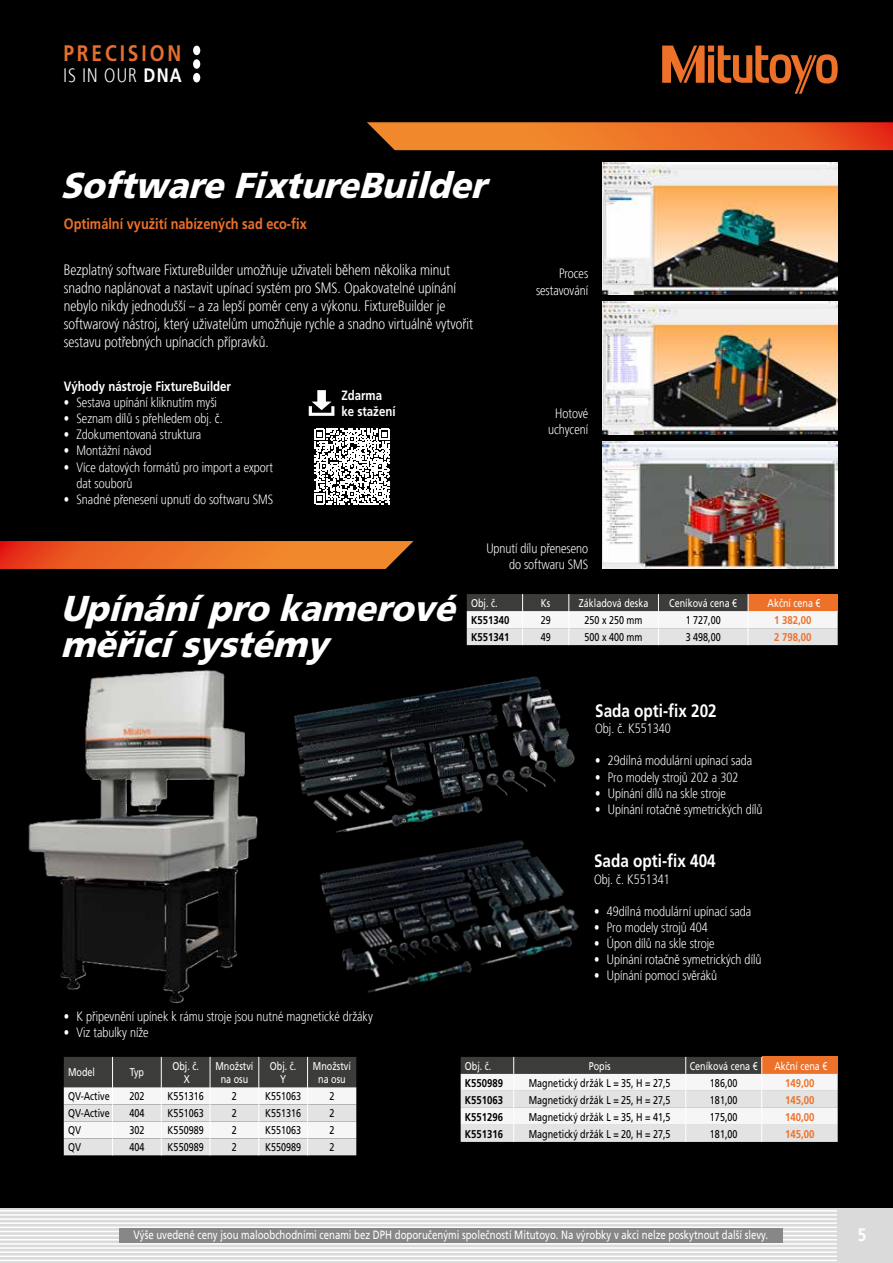
<style>
.page{position:relative;width:893px;height:1263px;background:#fff}
.page>*{position:absolute;margin:0;border:0;box-sizing:border-box;transform-origin:0 0}
.t1{font:italic 900 36px/36px "Mitutoyo Frutiger";color:#fff}
.t2{font:700 22.5px "Mitutoyo Frutiger";letter-spacing:.13em;color:#e46f2e}
.t3{font:300 19.5px "Mitutoyo Frutiger";letter-spacing:.06em;color:#fff}
.t4{font:700 18px "Mitutoyo Frutiger";color:#fff}
.t5{font:300 15px/18px "Mitutoyo Frutiger";color:#fff}
.t6{font:700 15px "Mitutoyo Frutiger";color:#ee712a}
.t7{font:300 13.5px/16.2px "Mitutoyo Frutiger";color:#fff;text-align:right}
.t8{font:700 13.5px/16.2px "Mitutoyo Frutiger";color:#fff}
.t9{font:12px "Mitutoyo Frutiger";color:#fff}
.t10{font:11.25px "Mitutoyo Frutiger";color:#000}
.t11{font:11.25px/13.5px "Mitutoyo Frutiger";color:#fff;text-align:center}
.t12{font:700 11.25px "Mitutoyo Frutiger";color:#000}
.t13{font:700 11.25px "Mitutoyo Frutiger";color:#ee712a}
.s1{font-weight:700}
</style>
<div class="page">
<div style="left:0;top:1208px;width:838px;height:55px;background:#dadada"></div>
<hr style="left:0;top:1210px;width:838px;height:1px;background:#fff">
<hr style="left:0;top:1214px;width:838px;height:2px;background:#fff">
<hr style="left:0;top:1218px;width:838px;height:2px;background:#fff">
<hr style="left:0;top:1222px;width:838px;height:2px;background:#fff">
<hr style="left:0;top:1226px;width:838px;height:2px;background:#fff">
<hr style="left:0;top:1231px;width:838px;height:1px;background:#fff">
<hr style="left:0;top:1235px;width:838px;height:1px;background:#fff">
<hr style="left:0;top:1239px;width:838px;height:1px;background:#fff">
<hr style="left:0;top:1243px;width:838px;height:1px;background:#fff">
<hr style="left:0;top:1247px;width:838px;height:2px;background:#fff">
<hr style="left:0;top:1251px;width:838px;height:2px;background:#fff">
<hr style="left:0;top:1255px;width:838px;height:2px;background:#fff">
<hr style="left:0;top:1260px;width:838px;height:1px;background:#fff">
<div style="left:838px;top:1208px;width:55px;height:55px;background:#dadada"></div>
<div style="left:0;top:0;width:893px;height:1208px;background:#000"></div>
<svg style="left:662px;top:46px;width:176px;height:48px"></svg>
<div style="left:193px;top:46px;width:7px;height:9px;background:#fff;border-radius:50%"></div>
<div style="left:193px;top:59px;width:7px;height:10px;background:#fff;border-radius:50%"></div>
<div style="left:193px;top:73px;width:7px;height:9px;background:#fff;border-radius:50%"></div>
<svg style="left:314px;top:429px;width:76px;height:75px"></svg>
<svg style="left:367px;top:122px;width:526px;height:28px;background:#e56b24"></svg>
<svg style="left:0;top:541px;width:414px;height:28px;background:#e46a24"></svg>
<img style="left:602px;top:162px;width:236px;height:133px">
<img style="left:602px;top:302px;width:236px;height:132px">
<img style="left:642px;top:441px;width:196px;height:128px">
<img style="left:602px;top:441px;width:40px;height:128px">
<img style="left:322px;top:676px;width:253px;height:128px">
<img style="left:322px;top:804px;width:257px;height:189px">
<svg style="left:64px;top:1057px;width:292px;height:98px;background:#b5b5b4"></svg>
<hr style="left:112px;top:1057px;width:1px;height:30px;background:#fff">
<hr style="left:161px;top:1057px;width:1px;height:30px;background:#fff">
<hr style="left:259px;top:1057px;width:1px;height:30px;background:#fff">
<svg style="left:461px;top:1057px;width:377px;height:85px;background:#cfcac7"></svg>
<img style="left:28px;top:670px;width:294px;height:334px">
<svg style="left:467px;top:594px;width:371px;height:51px;background:#bfb5af"></svg>
<svg style="left:309px;top:390px;width:25px;height:26px"></svg>
<div style="left:119px;top:1229px;width:663px;height:14px;background:#878787"></div>
<h2 class="t2" style="left:63px;top:40px;width:119px">PRECISION</h2>
<h3 class="t3" style="left:63px;top:64px;width:120px">IS IN OUR <span class="s1">DNA</span></h3>
<h1 class="t1" style="left:60px;top:167px;width:439px">SoftwareFixtureBuilder</h1>
<p class="t6" style="left:64px;top:214px;width:244px">Optimální využití nabízených sad eco-fix</p>
<p class="t5" style="left:64px;top:261px;width:411px">Bezplatný software FixtureBuilder umožňuje uživateli během několika minut snadno naplánovat a nastavit upínací systém pro SMS. Opakovatelné upínání nebylo nikdy jednodušší – a za lepší poměr ceny a výkonu. FixtureBuilder je softwarový nástroj, který uživatelům umožňuje rychle a snadno virtuálně vytvořit sestavu potřebných upínacích přípravků.</p>
<p class="t8" style="left:64px;top:378px;width:169px">Výhody nástroje FixtureBuilder</p>
<p class="t7" style="left:64px;top:394px;width:155px">• Sestava upínání kliknutím myši</p>
<p class="t7" style="left:64px;top:410px;width:160px">• Seznam dílů s přehledem obj. č.</p>
<p class="t7" style="left:64px;top:427px;width:139px">• Zdokumentovaná struktura</p>
<p class="t7" style="left:64px;top:443px;width:89px">• Montážní návod</p>
<p class="t7" style="left:77px;top:459px;width:198px;text-align:left;text-indent:-13px">• Více datových formátů pro import a export dat souborů</p>
<p class="t7" style="left:64px;top:491px;width:211px">• Snadné přenesení upnutí do softwaru SMS</p>
<p class="t8" style="left:341px;top:387px;width:56px">Zdarma ke stažení</p>
<p class="t7" style="left:536px;top:266px;width:54px">Proces sestavování</p>
<p class="t7" style="left:548px;top:405px;width:42px;text-align:center">Hotové uchycení</p>
<p class="t7" style="left:486px;top:540px;width:103px">Upnutí dílu přeneseno do softwaru SMS</p>
<h1 class="t1" style="left:60px;top:590px;width:407px">Upínánípro kamerové měřicísystémy</h1>
<p class="t11" style="left:471px;top:596px;width:28px">Obj. č.</p>
<p class="t11" style="left:541px;top:596px;width:11px">Ks</p>
<p class="t11" style="left:579px;top:596px;width:71px">Základová deska</p>
<p class="t11" style="left:669px;top:596px;width:70px">Ceníková cena €</p>
<p class="t11" style="left:768px;top:596px;width:55px">Akční cena €</p>
<p class="t12" style="left:471px;top:613px;width:40px">K551340</p>
<p class="t10" style="left:541px;top:613px;width:12px">29</p>
<p class="t10" style="left:585px;top:613px;width:60px">250 x 250 mm</p>
<p class="t10" style="left:686px;top:613px;width:37px">1 727,00</p>
<p class="t13" style="left:774px;top:613px;width:39px">1 382,00</p>
<p class="t12" style="left:471px;top:630px;width:40px">K551341</p>
<p class="t10" style="left:541px;top:630px;width:12px">49</p>
<p class="t10" style="left:585px;top:630px;width:60px">500 x 400 mm</p>
<p class="t10" style="left:686px;top:630px;width:37px">3 498,00</p>
<p class="t13" style="left:774px;top:630px;width:39px">2 798,00</p>
<h3 class="t4" style="left:595px;top:700px;width:123px">Sada opti-fix 202</h3>
<p class="t7" style="left:595px;top:721px;width:77px">Obj. č. K551340</p>
<p class="t7" style="left:595px;top:753px;width:159px">• 29dílná modulární upínací sada</p>
<p class="t7" style="left:595px;top:769px;width:145px">• Pro modely strojů 202 a 302</p>
<p class="t7" style="left:595px;top:785px;width:132px">• Upínání dílů na skle stroje</p>
<p class="t7" style="left:595px;top:801px;width:169px">• Upínání rotačně symetrických dílů</p>
<h3 class="t4" style="left:594px;top:850px;width:123px">Sada opti-fix 404</h3>
<p class="t7" style="left:594px;top:871px;width:77px">Obj. č. K551341</p>
<p class="t7" style="left:594px;top:903px;width:159px">• 49dílná modulární upínací sada</p>
<p class="t7" style="left:594px;top:919px;width:115px">• Pro modely strojů 404</p>
<p class="t7" style="left:594px;top:935px;width:122px">• Úpon dílů na skle stroje</p>
<p class="t7" style="left:594px;top:951px;width:169px">• Upínání rotačně symetrických dílů</p>
<p class="t7" style="left:594px;top:968px;width:125px">• Upínání pomocí svěráků</p>
<p class="t7" style="left:64px;top:1008px;width:310px">• K připevnění upínek k rámu stroje jsou nutné magnetické držáky</p>
<p class="t7" style="left:64px;top:1024px;width:86px">• Viz tabulky níže</p>
<p class="t11" style="left:68px;top:1066px;width:28px">Model</p>
<p class="t11" style="left:130px;top:1066px;width:16px">Typ</p>
<p class="t11" style="left:172px;top:1059px;width:28px">Obj. č.<br>X</p>
<p class="t11" style="left:215px;top:1059px;width:39px">Množství na osu</p>
<p class="t11" style="left:270px;top:1059px;width:28px">Obj. č.<br>Y</p>
<p class="t11" style="left:313px;top:1059px;width:39px">Množství na osu</p>
<p class="t10" style="left:68px;top:1089px;width:43px">QV-Active</p>
<p class="t10" style="left:129px;top:1089px;width:17px">202</p>
<p class="t10" style="left:168px;top:1089px;width:38px">K551316</p>
<p class="t10" style="left:232px;top:1089px;width:7px">2</p>
<p class="t10" style="left:265px;top:1089px;width:38px">K551063</p>
<p class="t10" style="left:329px;top:1089px;width:7px">2</p>
<p class="t10" style="left:68px;top:1106px;width:43px">QV-Active</p>
<p class="t10" style="left:129px;top:1106px;width:17px">404</p>
<p class="t10" style="left:168px;top:1106px;width:38px">K551063</p>
<p class="t10" style="left:232px;top:1106px;width:7px">2</p>
<p class="t10" style="left:265px;top:1106px;width:38px">K551316</p>
<p class="t10" style="left:329px;top:1106px;width:7px">2</p>
<p class="t10" style="left:68px;top:1123px;width:15px">QV</p>
<p class="t10" style="left:129px;top:1123px;width:17px">302</p>
<p class="t10" style="left:168px;top:1123px;width:38px">K550989</p>
<p class="t10" style="left:232px;top:1123px;width:7px">2</p>
<p class="t10" style="left:265px;top:1123px;width:38px">K551063</p>
<p class="t10" style="left:329px;top:1123px;width:7px">2</p>
<p class="t10" style="left:68px;top:1140px;width:15px">QV</p>
<p class="t10" style="left:129px;top:1140px;width:17px">404</p>
<p class="t10" style="left:168px;top:1140px;width:38px">K550989</p>
<p class="t10" style="left:232px;top:1140px;width:7px">2</p>
<p class="t10" style="left:265px;top:1140px;width:38px">K550989</p>
<p class="t10" style="left:329px;top:1140px;width:7px">2</p>
<p class="t11" style="left:465px;top:1059px;width:28px">Obj. č.</p>
<p class="t11" style="left:589px;top:1059px;width:24px">Popis</p>
<p class="t11" style="left:690px;top:1059px;width:70px">Ceníková cena €</p>
<p class="t11" style="left:774px;top:1059px;width:55px">Akční cena €</p>
<p class="t12" style="left:465px;top:1076px;width:40px">K550989</p>
<p class="t10" style="left:529px;top:1076px;width:143px">Magnetický držák L = 35, H = 27,5</p>
<p class="t10" style="left:710px;top:1076px;width:29px">186,00</p>
<p class="t13" style="left:785px;top:1076px;width:31px">149,00</p>
<p class="t12" style="left:465px;top:1093px;width:40px">K551063</p>
<p class="t10" style="left:529px;top:1093px;width:143px">Magnetický držák L = 25, H = 27,5</p>
<p class="t10" style="left:710px;top:1093px;width:29px">181,00</p>
<p class="t13" style="left:785px;top:1093px;width:31px">145,00</p>
<p class="t12" style="left:465px;top:1110px;width:40px">K551296</p>
<p class="t10" style="left:529px;top:1110px;width:143px">Magnetický držák L = 35, H = 41,5</p>
<p class="t10" style="left:710px;top:1110px;width:29px">175,00</p>
<p class="t13" style="left:785px;top:1110px;width:31px">140,00</p>
<p class="t12" style="left:465px;top:1127px;width:40px">K551316</p>
<p class="t10" style="left:529px;top:1127px;width:143px">Magnetický držák L = 20, H = 27,5</p>
<p class="t10" style="left:710px;top:1127px;width:29px">181,00</p>
<p class="t13" style="left:785px;top:1127px;width:31px">145,00</p>
<p class="t9" style="left:133px;top:1227px;width:636px">Výše uvedené ceny jsou maloobchodními cenami bez DPH doporučenými společností Mitutoyo. Na výrobky v akci nelze poskytnout další slevy.</p>
<h3 class="t4" style="left:858px;top:1224px;width:10px">5</h3>
</div>
